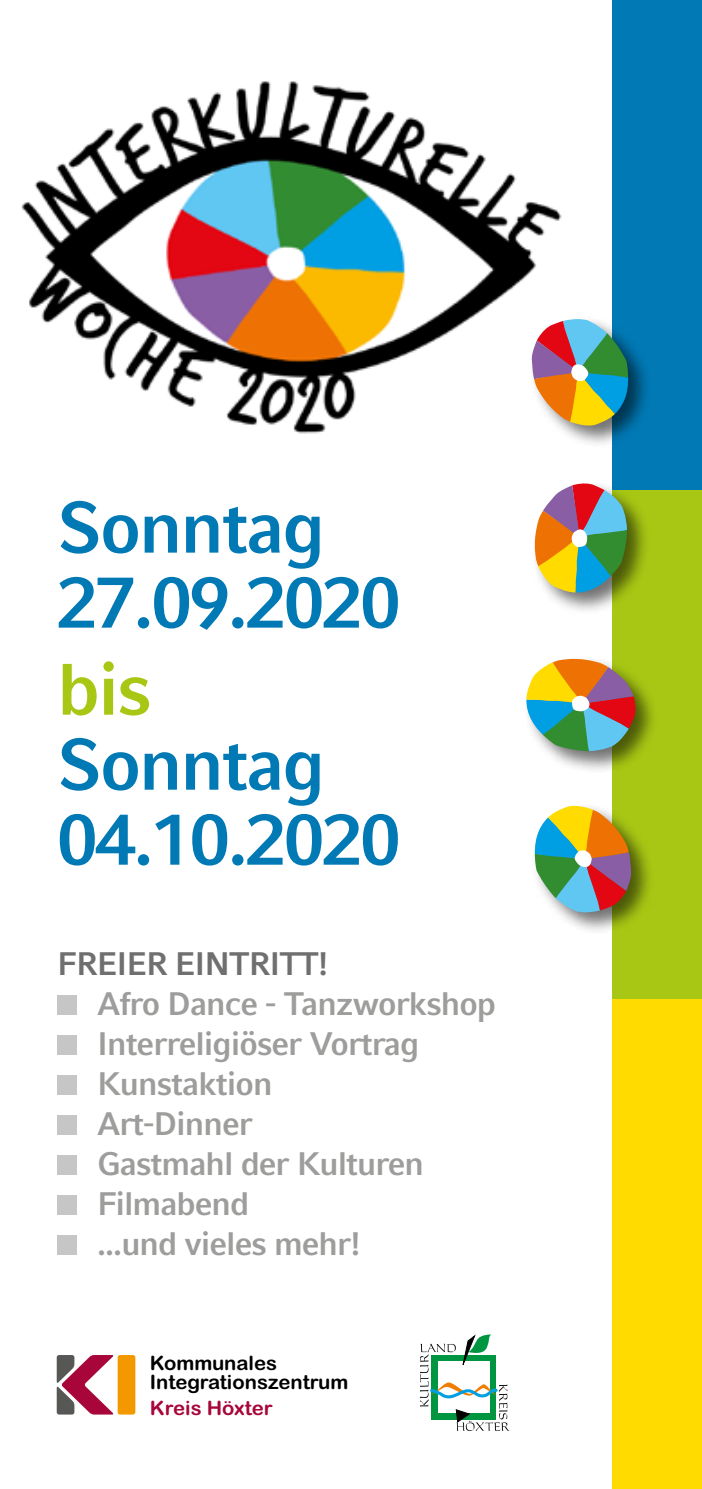
<style>
.page{position:relative;width:702px;height:1489px;background:#fff}
.page>*{position:absolute;margin:0;border:0;box-sizing:border-box;transform-origin:0 0}
.t1{font:700 72.5px/75px "Compatil Fact LT Pro";letter-spacing:-.03em;color:#0179b5}
.t2{font:700 72.5px "Compatil Fact LT Pro";color:#a8c714}
.t3{font:700 32.5px/40px "Compatil Fact LT Pro";letter-spacing:-.03em;color:#9d9d9c}
.t4{font:700 32.5px "Compatil Fact LT Pro";letter-spacing:-.03em;color:#706f6f}
.t5{font:19.75px/19.2px "Arial Rounded MT Bold";color:#000}
.t6{font:19.75px "Arial Rounded MT Bold";color:#a8063a}
</style>
<div class="page">
<div style="left:612px;top:489px;width:90px;height:510px;background:#a8c714"></div>
<div style="left:612px;top:0;width:90px;height:489px;background:#0179b5"></div>
<div style="left:612px;top:999px;width:90px;height:489px;background:#ffdb00"></div>
<img style="left:21px;top:81px;width:541px;height:353px">
<div style="left:118px;top:1354px;width:17px;height:60px;background:#f49800;border-radius:2px"></div>
<svg style="left:57px;top:1355px;width:57px;height:59px"></svg>
<div style="left:57px;top:995px;width:19px;height:19px;background:#c6c6c6"></div>
<div style="left:57px;top:1035px;width:19px;height:19px;background:#c6c6c6"></div>
<div style="left:57px;top:1075px;width:19px;height:19px;background:#c6c6c6"></div>
<div style="left:57px;top:1115px;width:19px;height:19px;background:#c6c6c6"></div>
<div style="left:57px;top:1155px;width:19px;height:19px;background:#c6c6c6"></div>
<div style="left:57px;top:1195px;width:19px;height:19px;background:#c6c6c6"></div>
<div style="left:57px;top:1235px;width:19px;height:19px;background:#c6c6c6"></div>
<svg style="left:420px;top:1334px;width:88px;height:96px"></svg>
<div style="left:523px;top:655px;width:135px;height:120px;background:#000;opacity:.55"></div>
<svg style="left:526px;top:658px;width:110px;height:93px;background:#9d9c6f"></svg>
<div style="left:531px;top:480px;width:119px;height:135px;background:#000;opacity:.55"></div>
<svg style="left:534px;top:483px;width:93px;height:109px;background:#9b9a73"></svg>
<div style="left:531px;top:802px;width:123px;height:133px;background:#000;opacity:.55"></div>
<svg style="left:534px;top:805px;width:97px;height:107px"></svg>
<div style="left:528px;top:316px;width:124px;height:133px;background:#000;opacity:.55"></div>
<svg style="left:531px;top:319px;width:97px;height:107px"></svg>
<h1 class="t1" style="left:57px;top:490px;width:345px">Sonntag<br>27.09.2020</h1>
<h1 class="t2" style="left:57px;top:646px;width:96px">bis</h1>
<h1 class="t1" style="left:57px;top:727px;width:345px">Sonntag<br>04.10.2020</h1>
<p class="t4" style="left:57px;top:944px;width:273px">FREIER EINTRITT!</p>
<p class="t3" style="left:97px;top:983px;width:400px">Afro Dance - Tanzworkshop<br>Interreligiöser Vortrag<br>Kunstaktion<br>Art-Dinner<br>Gastmahl der Kulturen<br>Filmabend<br>...und vieles mehr!</p>
<p class="t5" style="left:150px;top:1352px;width:200px">Kommunales<br>Integrationszentrum</p>
<p class="t6" style="left:150px;top:1395px;width:124px">Kreis Höxter</p>
</div>
